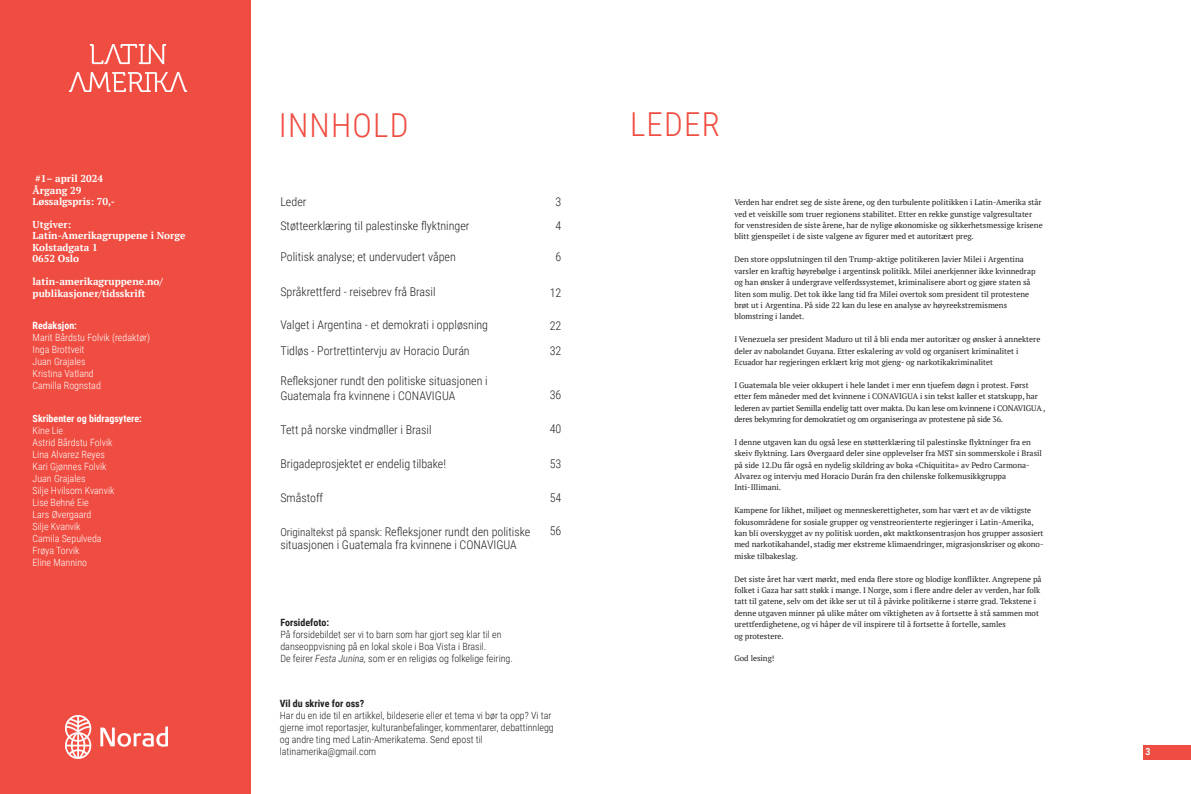
<style>
.page{position:relative;width:1191px;height:794px;background:#fff}
.page>*{position:absolute;margin:0;border:0;box-sizing:border-box;transform-origin:0 0}
.t1{font:300 33px "Roboto Condensed";letter-spacing:.035em;color:#ef4d41}
.t2{font:300 12px/24.4px "Roboto Condensed";color:#231f20}
.t3{font:300 10px/12px "Roboto Condensed";color:#231f20}
.t4{font:300 10px/12px "Roboto Condensed";color:#fff}
.t5{font:700 10px/11.4px "PT Serif";color:#fff}
.t6{font:700 10px "Roboto Condensed";color:#fff}
.t7{font:700 10px "Roboto Condensed";color:#231f20}
.t8{font:700 10px "Roboto Condensed";color:#eaf6f9}
.t9{font:8px/11.4px "PT Serif";color:#231f20}
.t10{font:8px/11.4px "PT Serif";letter-spacing:-.02em;color:#231f20}
.s1{font-size:11px}
.s2{font-style:italic}
.s3{font-family:"Trade Gothic Next LT Pro"}
</style>
<div class="page">
<div style="left:0;top:0;width:251px;height:794px;background:#ef4d41"></div>
<img style="left:69px;top:44px;width:117px;height:47px">
<img style="left:65px;top:715px;width:102px;height:43px">
<div style="left:1142px;top:745px;width:49px;height:15px;background:#ef4d41"></div>
<p class="t5" style="left:33px;top:173px;width:84px">#1– april 2024<br>Årgang 29<br>Løssalgspris: 70,-</p>
<p class="t5" style="left:33px;top:219px;width:154px">Utgiver:<br>Latin-Amerikagruppene i Norge<br>Kolstadgata 1<br>0652 Oslo</p>
<p class="t5" style="left:33px;top:276px;width:132px">latin-amerikagruppene.no/ publikasjoner/tidsskrift</p>
<p class="t6" style="left:33px;top:318px;width:46px">Redaksjon:</p>
<p class="t4" style="left:33px;top:331px;width:119px">Marit Bårdstu Folvik (redaktør)<br>Inga Brottveit<br>Juan Grajales<br>Kristina Vatland<br>Camilla Rognstad</p>
<p class="t6" style="left:33px;top:411px;width:111px">Skribenter og bidragsytere:</p>
<p class="t4" style="left:33px;top:423px;width:83px">Kine Lie<br>Astrid Bårdstu Folvik<br>Lina Alvarez Reyes<br>Kari Gjønnes Folvik<br>Juan Grajales<br>Silje Hvilsom Kvanvik<br>Lise Behné Eie<br>Lars Øvergaard<br>Silje Kvanvik<br>Camila Sepulveda<br>Frøya Torvik<br>Eline Mannino</p>
<h1 class="t1" style="left:279px;top:102px;width:131px">INNHOLD</h1>
<h1 class="t1" style="left:630px;top:101px;width:91px">LEDER</h1>
<h2 class="t2" style="left:280px;top:189px;width:191px">Leder<br>Støtteerklæring til palestinske flyktninger</h2>
<h2 class="t2" style="left:280px;top:244px;width:177px">Politisk analyse; et undervudert våpen</h2>
<h2 class="t2" style="left:280px;top:279px;width:157px">Språkrettferd - reisebrev frå Brasil</h2>
<h2 class="t2" style="left:280px;top:311px;width:209px;line-height:26px">Valget i Argentina - et demokrati i oppløsning<br>Tidløs - Portrettintervju av Horacio Durán</h2>
<h2 class="t2" style="left:280px;top:372px;width:209px;line-height:15px">Refleksjoner rundt den politiske situasjonen i<br>Guatemala fra kvinnene i CONAVIGUA</h2>
<h2 class="t2" style="left:280px;top:417px;width:153px">Tett på norske vindmøller i Brasil</h2>
<h2 class="t2" style="left:280px;top:451px;width:167px">Brigadeprosjektet er endelig tilbake!</h2>
<h2 class="t2" style="left:280px;top:485px;width:44px">Småstoff</h2>
<h2 class="t2" style="left:280px;top:525px;width:251px;line-height:13px"><span class="s1">Originaltekst på spansk:</span> Refleksjoner rundt den politiske situasjonen i Guatemala fra kvinnene i CONAVIGUA</h2>
<h2 class="t2" style="left:555px;top:189px;width:7px">3<br>4</h2>
<h2 class="t2" style="left:555px;top:244px;width:7px">6</h2>
<h2 class="t2" style="left:550px;top:280px;width:13px">12</h2>
<h2 class="t2" style="left:550px;top:313px;width:13px;line-height:24.8px">22<br>32</h2>
<h2 class="t2" style="left:550px;top:382px;width:13px">36</h2>
<h2 class="t2" style="left:550px;top:416px;width:13px">40</h2>
<h2 class="t2" style="left:550px;top:451px;width:13px">53</h2>
<h2 class="t2" style="left:550px;top:485px;width:13px">54</h2>
<h2 class="t2" style="left:550px;top:518px;width:13px">56</h2>
<p class="t7" style="left:280px;top:616px;width:50px">Forsidefoto:</p>
<p class="t3" style="left:280px;top:628px;width:234px">På forsidebildet ser vi to barn som har gjort seg klar til en danseoppvisning på en lokal skole i Boa Vista i Brasil.<br>De feirer <span class="s2">Festa Junina,</span> som er en religiøs og folkelige feiring.</p>
<p class="t7" style="left:280px;top:696px;width:86px">Vil du skrive for oss?</p>
<p class="t3" style="left:280px;top:709px;width:275px">Har du en ide til en artikkel, bildeserie eller et tema vi bør ta opp? Vi tar gjerne imot reportasjer, kulturanbefalinger, kommentarer, debattinnlegg og andre ting med Latin-Amerikatema. Send epost til latinamerika@gmail.com</p>
<p class="t9" style="left:734px;top:197px;width:310px">Verden har endret seg de siste årene, og den turbulente politikken i Latin-Amerika står ved et veiskille som truer regionens stabilitet. Etter en rekke gunstige valgresultater for venstresiden de siste årene, har de nylige økonomiske og sikkerhetsmessige krisene blitt gjenspeilet i de siste valgene av figurer med et autoritært preg.</p>
<p class="t9" style="left:734px;top:254px;width:303px">Den store oppslutningen til den Trump-aktige politikeren Javier Milei i Argentina varsler en kraftig høyrebølge i argentinsk politikk. Milei anerkjenner ikke kvinnedrap og han ønsker å undergrave velferdssystemet, kriminalisere abort og gjøre staten så liten som mulig. Det tok ikke lang tid fra Milei overtok som president til protestene brøt ut i Argentina. På side 22 kan du lese en analyse av høyreekstremismens blomstring i landet.</p>
<p class="t9" style="left:734px;top:333px;width:307px">I Venezuela ser president Maduro ut til å bli enda mer autoritær og ønsker å annektere deler av nabolandet Guyana. Etter eskalering av vold og organisert kriminalitet i<br>Ecuador har regjeringen erklært krig mot gjeng- og narkotikakriminalitet</p>
<p class="t10" style="left:734px;top:379px;width:313px">I Guatemala ble veier okkupert i hele landet i mer enn tjuefem døgn i protest. Først etter fem måneder med det kvinnene i CONAVIGUA i sin tekst kaller et statskupp, har lederen av partiet Semilla endelig tatt over makta. Du kan lese om kvinnene i CONAVIGUA , deres bekymring for demokratiet og om organiseringa av protestene på side 36.</p>
<p class="t9" style="left:734px;top:436px;width:309px">I denne utgaven kan du også lese en støtterklæring til palestinske flyktninger fra en skeiv flyktning. Lars Øvergaard deler sine opplevelser fra MST sin sommerskole i Brasil på side 12.Du får også en nydelig skildring av boka «Chiquitita<span class="s3">»</span> av Pedro Carmona-Alvarez og intervju med Horacio Durán fra den chilenske folkemusikkgruppa Inti-Illimani.</p>
<p class="t9" style="left:734px;top:504px;width:311px">Kampene for likhet, miljøet og menneskerettigheter, som har vært et av de viktigste fokusområdene for sosiale grupper og venstreorienterte regjeringer i Latin-Amerika, kan bli overskygget av ny politisk uorden, økt maktkonsentrasjon hos grupper assosiert med narkotikahandel, stadig mer ekstreme klimaendringer, migrasjonskriser og økono&shy;miske tilbakeslag.</p>
<p class="t9" style="left:734px;top:573px;width:309px">Det siste året har vært mørkt, med enda flere store og blodige konflikter. Angrepene på folket i Gaza har satt støkk i mange. I Norge, som i flere andre deler av verden, har folk tatt til gatene, selv om det ikke ser ut til å påvirke politikerne i større grad. Tekstene i denne utgaven minner på ulike måter om viktigheten av å fortsette å stå sammen mot urettferdighetene, og vi håper de vil inspirere til å fortsette å fortelle, samles<br>og protestere.</p>
<p class="t9" style="left:734px;top:653px;width:42px">God lesing!</p>
<p class="t8" style="left:1145px;top:744px;width:7px">3</p>
</div>
